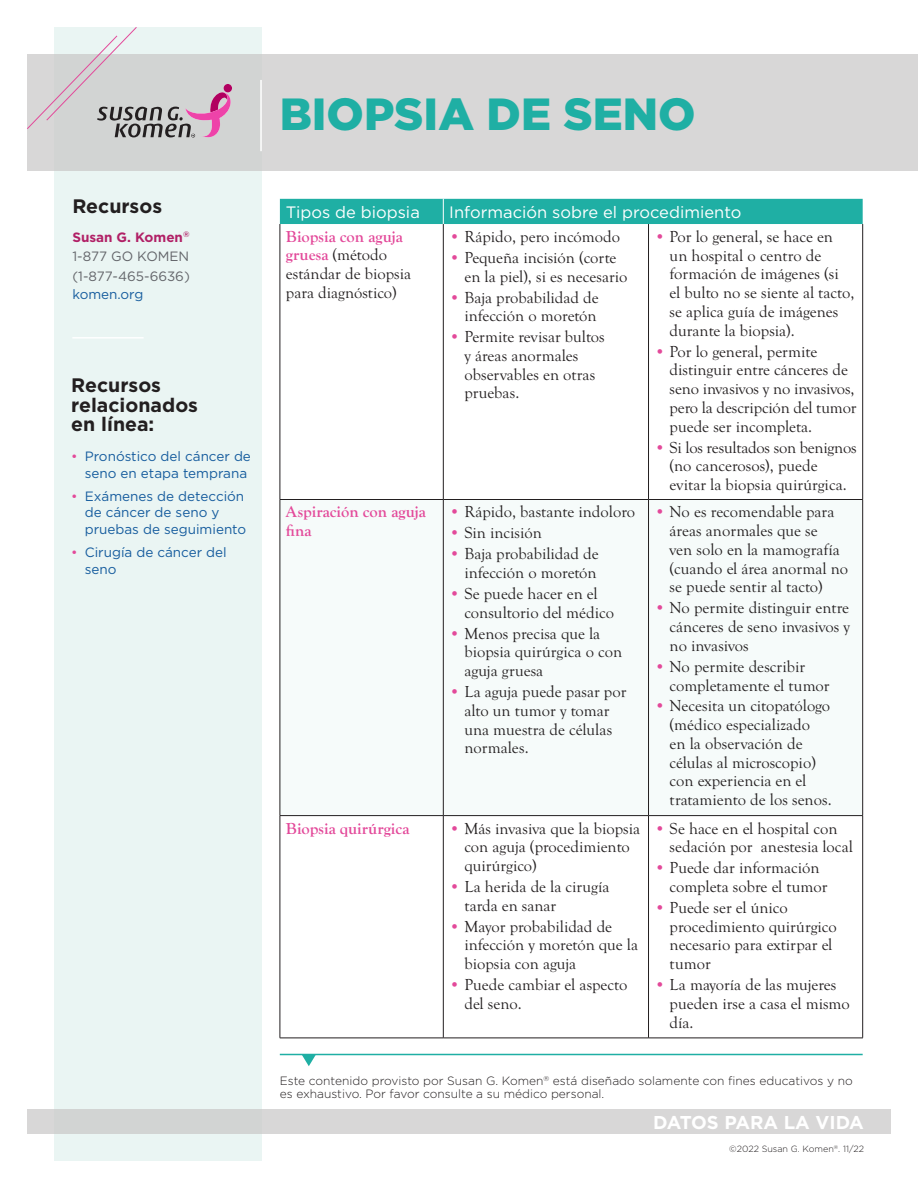
<style>
.page{position:relative;width:918px;height:1188px;background:#fff}
.page>*{position:absolute;margin:0;border:0;box-sizing:border-box;transform-origin:0 0}
.t1{font:900 45px "Gotham";color:#1fafa4}
.t2{font:700 19.5px/19.5px "Gotham";color:#231f20}
.t3{font:700 18.6px "Gotham";letter-spacing:-.005em;color:#fff}
.t4{font:16.5px/18.8px "Goudy Old Sty";color:#231f20}
.t5{font:16.5px "Gotham";color:#fff}
.t6{font:700 16.5px/18.8px "Goudy Old Sty";color:#e3499a}
.t7{font:13.5px/16.5px "Gotham";color:#175d9e}
.t8{font:13.5px/19.5px "Gotham";color:#63656a;text-align:justify}
.t9{font:300 12px/13.5px "Gotham";color:#231f20}
.t10{font:300 9px "Gotham";color:#231f20}
.s1{font-weight:700;color:#b12066}
.s2{color:#e3499a}
.s3{font-weight:700;color:#e3499a}
</style>
<div class="page">
<div style="left:54px;top:27px;width:208px;height:1134px;background:#eaf5f3"></div>
<div style="left:27px;top:1110px;width:864px;height:24px;background:#d8d7d7"></div>
<div style="left:27px;top:54px;width:891px;height:117px;background:#d8d7d7"></div>
<hr style="left:260px;top:80px;width:2px;height:71px;background:#fff">
<hr style="left:72px;top:337px;width:72px;height:2px;background:#fff">
<hr style="left:280px;top:1054px;width:583px;height:1px;background:#1fafa4">
<svg style="left:302px;top:1055px;width:14px;height:11px"></svg>
<svg style="left:27px;top:27px;width:205px;height:111px"></svg>
<hr style="left:280px;top:224px;width:1px;height:275px;background:#231f20">
<hr style="left:443px;top:224px;width:1px;height:275px;background:#231f20">
<hr style="left:648px;top:224px;width:1px;height:275px;background:#231f20">
<hr style="left:862px;top:224px;width:1px;height:275px;background:#231f20">
<hr style="left:280px;top:499px;width:163px;height:1px;background:#231f20">
<hr style="left:280px;top:500px;width:1px;height:315px;background:#231f20">
<hr style="left:443px;top:499px;width:206px;height:1px;background:#231f20">
<hr style="left:443px;top:500px;width:1px;height:315px;background:#231f20">
<hr style="left:649px;top:499px;width:214px;height:1px;background:#231f20">
<hr style="left:648px;top:500px;width:1px;height:315px;background:#231f20">
<hr style="left:862px;top:500px;width:1px;height:315px;background:#231f20">
<hr style="left:280px;top:815px;width:163px;height:1px;background:#231f20">
<hr style="left:280px;top:816px;width:1px;height:222px;background:#231f20">
<hr style="left:443px;top:815px;width:206px;height:1px;background:#231f20">
<hr style="left:443px;top:816px;width:1px;height:222px;background:#231f20">
<hr style="left:649px;top:815px;width:214px;height:1px;background:#231f20">
<hr style="left:648px;top:816px;width:1px;height:222px;background:#231f20">
<hr style="left:862px;top:816px;width:1px;height:222px;background:#231f20">
<hr style="left:280px;top:1038px;width:163px;height:1px;background:#231f20">
<hr style="left:443px;top:1038px;width:206px;height:1px;background:#231f20">
<hr style="left:649px;top:1038px;width:214px;height:1px;background:#231f20">
<div style="left:280px;top:199px;width:583px;height:25px;background:#1fafa4"></div>
<p class="t2" style="left:72px;top:196px;width:91px">Recursos</p>
<p class="t8" style="left:72px;top:227px;width:119px"><span class="s1">Susan G. Komen</span><sup>® </sup>1-877 GO KOMEN (1-877-465-6636)</p>
<p class="t7" style="left:72px;top:286px;width:73px">komen.org</p>
<p class="t2" style="left:71px;top:375px;width:128px">Recursos relacionados en línea:</p>
<p class="t7" style="left:71px;top:448px;width:181px;text-align:right"><span class="s2">•</span> Pronóstico del cáncer de seno en etapa temprana</p>
<p class="t7" style="left:85px;top:488px;width:163px;text-indent:-14px"><span class="s2">•</span> Exámenes de detección de cáncer de seno y pruebas de seguimiento</p>
<p class="t7" style="left:85px;top:544px;width:144px;text-indent:-14px"><span class="s2">•</span> Cirugía de cáncer del seno</p>
<h1 class="t1" style="left:280px;top:83px;width:417px">BIOPSIA DE SENO</h1>
<p class="t5" style="left:286px;top:203px;width:135px">Tipos de biopsia</p>
<p class="t5" style="left:449px;top:203px;width:294px">Información sobre el procedimiento</p>
<p class="t4" style="left:286px;top:227px;width:127px"><span class="s3">Biopsia con aguja gruesa</span> (método estándar de biopsia para diagnóstico)</p>
<p class="t4" style="left:449px;top:228px;width:172px"><span class="s2">•</span> Rápido, pero incómodo</p>
<p class="t4" style="left:670px;top:228px;width:186px;text-indent:-15px"><span class="s2">•</span> Por lo general, se hace en un hospital o centro de formación de imágenes (si<br>el bulto no se siente al tacto, se aplica guía de imágenes durante la biopsia).</p>
<p class="t4" style="left:670px;top:342px;width:189px;text-indent:-15px"><span class="s2">•</span> Por lo general, permite distinguir entre cánceres de seno invasivos y no invasivos, pero la descripción del tumor puede ser incompleta.</p>
<p class="t4" style="left:670px;top:438px;width:189px;text-indent:-15px"><span class="s2">•</span> Si los resultados son benignos (no cancerosos), puede evitar la biopsia quirúrgica.</p>
<p class="t4" style="left:464px;top:248px;width:165px;text-indent:-15px"><span class="s2">•</span> Pequeña incisión (corte en la piel), si es necesario</p>
<p class="t4" style="left:449px;top:288px;width:151px;text-align:right"><span class="s2">•</span> Baja probabilidad de infección o moretón</p>
<p class="t4" style="left:464px;top:328px;width:142px;text-indent:-15px"><span class="s2">•</span> Permite revisar bultos y áreas anormales observables en otras pruebas.</p>
<p class="t6" style="left:286px;top:503px;width:141px">Aspiración con aguja fina</p>
<p class="t4" style="left:449px;top:503px;width:187px"><span class="s2">•</span> Rápido, bastante indoloro</p>
<p class="t4" style="left:449px;top:524px;width:94px"><span class="s2">•</span> Sin incisión</p>
<p class="t4" style="left:449px;top:545px;width:151px;text-align:right"><span class="s2">•</span> Baja probabilidad de infección o moretón</p>
<p class="t4" style="left:464px;top:585px;width:151px;text-indent:-15px"><span class="s2">•</span> Se puede hacer en el consultorio del médico</p>
<p class="t4" style="left:464px;top:624px;width:159px;text-indent:-15px"><span class="s2">•</span> Menos precisa que la biopsia quirúrgica o con aguja gruesa</p>
<p class="t4" style="left:464px;top:683px;width:164px;text-indent:-15px"><span class="s2">•</span> La aguja puede pasar por alto un tumor y tomar una muestra de células normales.</p>
<p class="t6" style="left:286px;top:819px;width:125px">Biopsia quirúrgica</p>
<p class="t4" style="left:464px;top:819px;width:177px;text-indent:-15px"><span class="s2">•</span> Más invasiva que la biopsia con aguja (procedimiento quirúrgico)</p>
<p class="t4" style="left:464px;top:878px;width:146px;text-indent:-15px"><span class="s2">•</span> La herida de la cirugía tarda en sanar</p>
<p class="t4" style="left:464px;top:917px;width:175px;text-indent:-15px"><span class="s2">•</span> Mayor probabilidad de infección y moretón que la biopsia con aguja</p>
<p class="t4" style="left:464px;top:976px;width:164px;text-indent:-15px"><span class="s2">•</span> Puede cambiar el aspecto del seno.</p>
<p class="t4" style="left:670px;top:503px;width:180px;text-indent:-15px"><span class="s2">•</span> No es recomendable para áreas anormales que se<br>ven solo en la mamografía (cuando el área anormal no se puede sentir al tacto)</p>
<p class="t4" style="left:670px;top:599px;width:182px;text-align:justify;text-indent:-15px"><span class="s2">•</span> No permite distinguir entre cánceres de seno invasivos y no invasivos</p>
<p class="t4" style="left:670px;top:657px;width:162px;text-indent:-15px"><span class="s2">•</span> No permite describir completamente el tumor</p>
<p class="t4" style="left:670px;top:697px;width:164px;text-indent:-15px"><span class="s2">•</span> Necesita un citopatólogo (médico especializado<br>en la observación de células al microscopio) con experiencia en el tratamiento de los senos.</p>
<p class="t4" style="left:670px;top:819px;width:185px;text-indent:-15px"><span class="s2">•</span> Se hace en el hospital con sedación por anestesia local</p>
<p class="t4" style="left:670px;top:859px;width:160px;text-indent:-15px"><span class="s2">•</span> Puede dar información completa sobre el tumor</p>
<p class="t4" style="left:670px;top:898px;width:169px;text-indent:-15px"><span class="s2">•</span> Puede ser el único procedimiento quirúrgico necesario para extirpar el tumor</p>
<p class="t4" style="left:670px;top:976px;width:182px;text-indent:-15px"><span class="s2">•</span> La mayoría de las mujeres pueden irse a casa el mismo día.</p>
<p class="t9" style="left:280px;top:1074px;width:575px">Este contenido provisto por Susan G. Komen<sup>®</sup> está diseñado solamente con fines educativos y no es exhaustivo. Por favor consulte a su médico personal.</p>
<p class="t3" style="left:653px;top:1111px;width:212px">DATOS PARA LA VIDA</p>
<p class="t10" style="left:729px;top:1144px;width:136px">©2022 Susan G. Komen<sup>®</sup>. 11/22</p>
</div>
